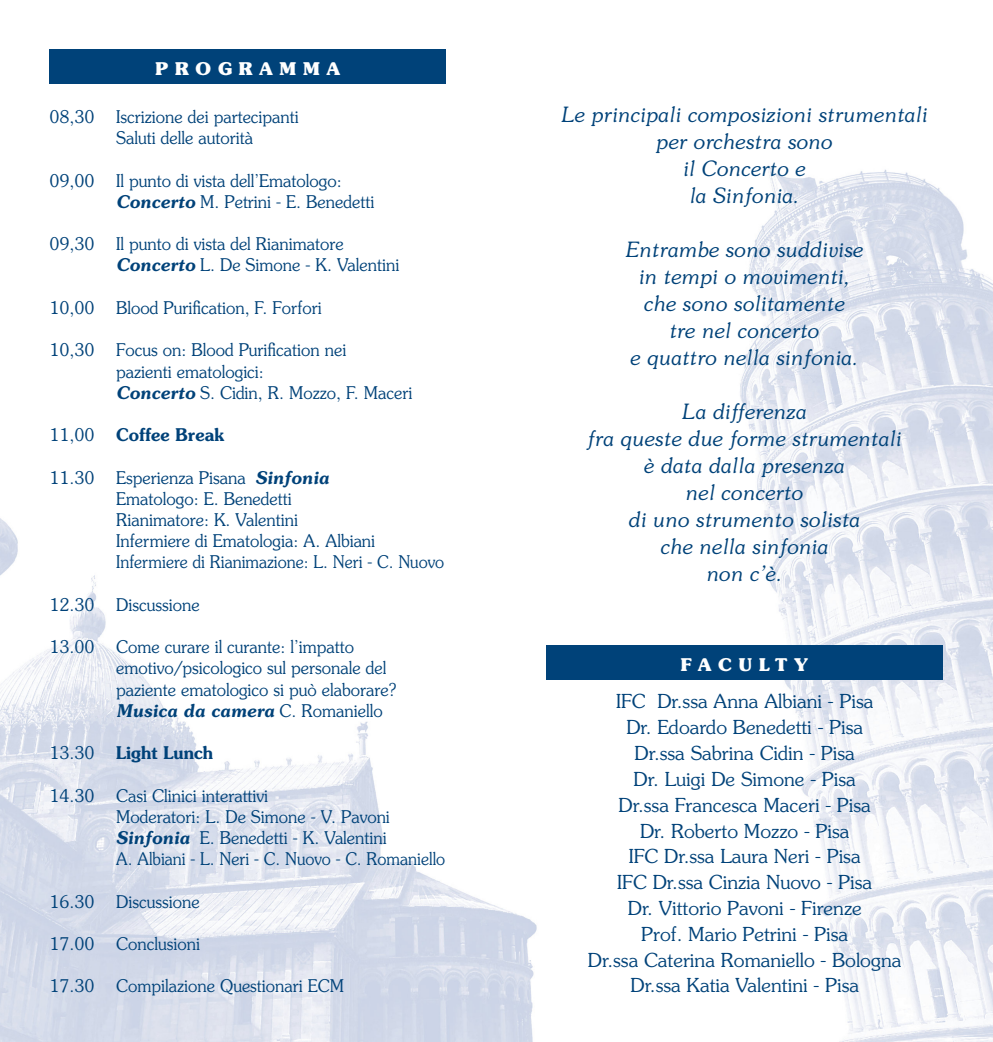
<style>
.page{position:relative;width:993px;height:1042px;background:#fff}
.page>*{position:absolute;margin:0;border:0;box-sizing:border-box;transform-origin:0 0}
.t1{font:italic 300 21px "Souvenir";color:#004279}
.t2{font:300 19.25px "Souvenir";color:#004279}
.t3{font:300 17.5px "Souvenir";color:#004279;scale:.95 1}
.t4{font:300 17.5px "Souvenir";color:#004279;scale:.92 1}
.t5{font:600 17.5px "Souvenir";color:#004279;scale:.95 1}
.t6{font:italic 600 17.5px "Souvenir";color:#004279;scale:.95 1}
.t7{font:700 17.5px "Souvenir";letter-spacing:.4em;color:#fff}
.s1{font-weight:600;font-style:italic}
.s2{font-weight:300}
.s3{font-weight:300;font-style:normal}
</style>
<div class="page">
<img style="left:0;top:49px;width:992px;height:992px">
<div style="left:50px;top:50px;width:396px;height:34px;background:#004279"></div>
<div style="left:546px;top:645px;width:396px;height:35px;background:#004279"></div>
<p class="t7" style="left:155px;top:58px;width:186px">PROGRAMMA</p>
<p class="t3" style="left:50px;top:106px;width:264px">08,30 Iscrizione dei partecipanti</p>
<p class="t3" style="left:116px;top:127px;width:145px">Saluti delle autorità</p>
<p class="t3" style="left:50px;top:170px;width:309px">09,00 Il punto di vista dell’Ematologo:</p>
<p class="t3" style="left:116px;top:191px;width:273px"><span class="s1">Concerto</span> M. Petrini - E. Benedetti</p>
<p class="t3" style="left:50px;top:233px;width:311px">09,30 Il punto di vista del Rianimatore</p>
<p class="t3" style="left:116px;top:254px;width:300px"><span class="s1">Concerto</span> L. De Simone - K. Valentini</p>
<p class="t3" style="left:50px;top:297px;width:288px">10,00 Blood Purification, F. Forfori</p>
<p class="t3" style="left:50px;top:339px;width:314px">10,30 Focus on: Blood Purification nei</p>
<p class="t3" style="left:116px;top:360px;width:157px">pazienti ematologici:</p>
<p class="t3" style="left:116px;top:382px;width:313px"><span class="s1">Concerto</span> S. Cidin, R. Mozzo, F. Maceri</p>
<p class="t5" style="left:50px;top:423px;width:185px"><span class="s2">11,00</span> Coffee Break</p>
<p class="t3" style="left:50px;top:466px;width:295px">11.30 Esperienza Pisana <span class="s1">Sinfonia</span></p>
<p class="t3" style="left:116px;top:488px;width:186px">Ematologo: E. Benedetti</p>
<p class="t3" style="left:116px;top:509px;width:193px">Rianimatore: K. Valentini</p>
<p class="t3" style="left:116px;top:530px;width:274px">Infermiere di Ematologia: A. Albiani</p>
<p class="t4" style="left:116px;top:551px;width:358px">Infermiere di Rianimazione: L. Neri - C. Nuovo</p>
<p class="t3" style="left:50px;top:594px;width:159px">12.30 Discussione</p>
<p class="t3" style="left:50px;top:636px;width:322px">13.00 Come curare il curante: l’impatto</p>
<p class="t3" style="left:116px;top:657px;width:286px">emotivo/psicologico sul personale del</p>
<p class="t3" style="left:116px;top:678px;width:296px">paziente ematologico si può elaborare?</p>
<p class="t6" style="left:116px;top:699px;width:282px">Musica da camera <span class="s3">C. Romaniello</span></p>
<p class="t5" style="left:50px;top:741px;width:173px"><span class="s2">13.30</span> Light Lunch</p>
<p class="t3" style="left:50px;top:784px;width:231px">14.30 Casi Clinici interattivi</p>
<p class="t3" style="left:116px;top:806px;width:289px">Moderatori: L. De Simone - V. Pavoni</p>
<p class="t3" style="left:116px;top:827px;width:286px"><span class="s1">Sinfonia</span> E. Benedetti - K. Valentini</p>
<p class="t4" style="left:116px;top:848px;width:359px">A. Albiani - L. Neri - C. Nuovo - C. Romaniello</p>
<p class="t3" style="left:50px;top:890px;width:159px">16.30 Discussione</p>
<p class="t3" style="left:50px;top:933px;width:160px">17.00 Conclusioni</p>
<p class="t3" style="left:50px;top:975px;width:311px">17.30 Compilazione Questionari ECM</p>
<p class="t1" style="left:561px;top:102px;width:368px">Le principali composizioni strumentali</p>
<p class="t1" style="left:656px;top:129px;width:178px">per orchestra sono</p>
<p class="t1" style="left:683px;top:156px;width:124px">il Concerto e</p>
<p class="t1" style="left:689px;top:183px;width:112px">la Sinfonia.</p>
<p class="t1" style="left:625px;top:237px;width:239px">Entrambe sono suddivise</p>
<p class="t1" style="left:638px;top:264px;width:213px">in tempi o movimenti,</p>
<p class="t1" style="left:644px;top:291px;width:202px">che sono solitamente</p>
<p class="t1" style="left:669px;top:317px;width:151px">tre nel concerto</p>
<p class="t1" style="left:630px;top:344px;width:230px">e quattro nella sinfonia.</p>
<p class="t1" style="left:682px;top:398px;width:126px">La differenza</p>
<p class="t1" style="left:587px;top:425px;width:316px">fra queste due forme strumentali</p>
<p class="t1" style="left:644px;top:452px;width:202px">è data dalla presenza</p>
<p class="t1" style="left:685px;top:479px;width:119px">nel concerto</p>
<p class="t1" style="left:628px;top:506px;width:233px">di uno strumento solista</p>
<p class="t1" style="left:660px;top:533px;width:169px">che nella sinfonia</p>
<p class="t1" style="left:706px;top:560px;width:78px">non c’è.</p>
<p class="t7" style="left:680px;top:653px;width:128px">FACULTY</p>
<p class="t2" style="left:616px;top:690px;width:259px">IFC Dr.ssa Anna Albiani - Pisa</p>
<p class="t2" style="left:626px;top:715px;width:238px">Dr. Edoardo Benedetti - Pisa</p>
<p class="t2" style="left:634px;top:741px;width:222px">Dr.ssa Sabrina Cidin - Pisa</p>
<p class="t2" style="left:633px;top:767px;width:224px">Dr. Luigi De Simone - Pisa</p>
<p class="t2" style="left:618px;top:793px;width:254px">Dr.ssa Francesca Maceri - Pisa</p>
<p class="t2" style="left:639px;top:819px;width:211px">Dr. Roberto Mozzo - Pisa</p>
<p class="t2" style="left:628px;top:844px;width:233px">IFC Dr.ssa Laura Neri - Pisa</p>
<p class="t2" style="left:617px;top:870px;width:256px">IFC Dr.ssa Cinzia Nuovo - Pisa</p>
<p class="t2" style="left:627px;top:896px;width:235px">Dr. Vittorio Pavoni - Firenze</p>
<p class="t2" style="left:641px;top:922px;width:208px">Prof. Mario Petrini - Pisa</p>
<p class="t2" style="left:587px;top:948px;width:315px">Dr.ssa Caterina Romaniello - Bologna</p>
<p class="t2" style="left:630px;top:973px;width:230px">Dr.ssa Katia Valentini - Pisa</p>
</div>
